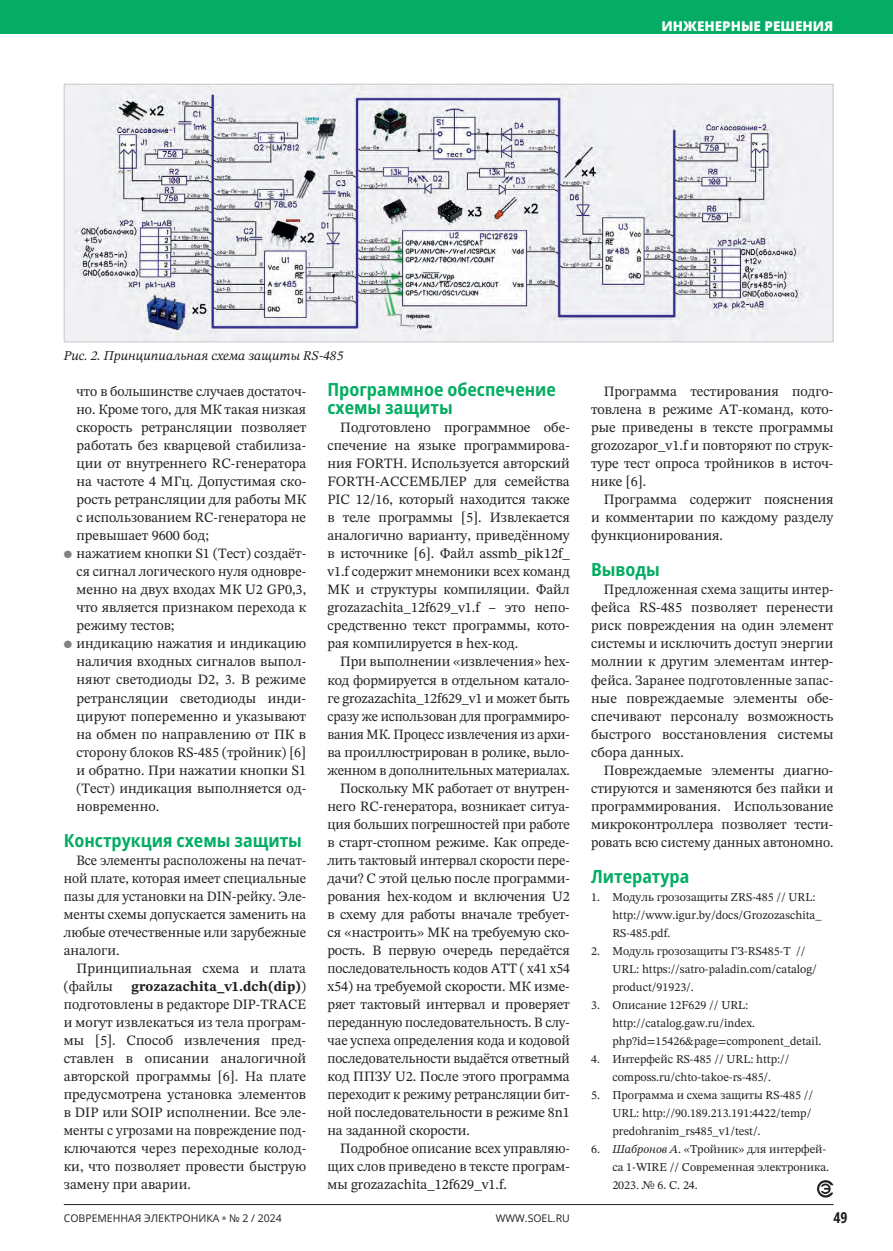
<style>
.page{position:relative;width:893px;height:1251px;background:#fff}
.page>*{position:absolute;margin:0;border:0;box-sizing:border-box;transform-origin:0 0}
.t1{font:700 semi-condensed 18px/18px "Open Sans";color:#04ad63}
.t2{font:700 15px "Open Sans Condensed";color:#231f20}
.t3{font:14.25px/18px "STIX Two Text";letter-spacing:-.005em;color:#231f20;text-align:justify}
.t4{font:14.25px/18px "STIX Two Text";letter-spacing:-.005em;color:#231f20;text-align:justify;scale:.96 1}
.t5{font:14.25px/18px "STIX Two Text";letter-spacing:-.005em;color:#231f20;text-align:justify;scale:.95 1}
.t6{font:italic 13.5px "STIX Two Text";color:#231f20}
.t7{font:800 13.5px "Open Sans";color:#fff}
.t8{font:12px/18px "STIX Two Text";color:#231f20}
.t9{font:10.5px "Open Sans";color:#231f20}
.s1{color:#808285}
.s2{font-weight:700}
.s3{font-style:italic}
.s4{font-weight:800;color:#808285}
</style>
<div class="page">
<div style="left:0;top:0;width:893px;height:34px;background:#04ad63"></div>
<hr style="left:64px;top:1203px;width:769px;height:1px;background:#231f20">
<img style="left:66px;top:86px;width:765px;height:254px">
<div style="left:64px;top:84px;width:769px;height:258px;border:1px solid #c7c8ca"></div>
<svg style="left:817px;top:1180px;width:16px;height:17px"></svg>
<p class="t7" style="left:661px;top:17px;width:173px">ИНЖЕНЕРНЫЕ РЕШЕНИЯ</p>
<p class="t6" style="left:64px;top:350px;width:281px">Рис. 2. Принципиальная схема защиты RS-485</p>
<p class="t3" style="left:77px;top:383px;width:231px">что в большинстве случаев достаточ&shy;но. Кроме того, для МК такая низкая скорость ретрансляции позволяет работать без кварцевой стабилиза&shy;ции от внутреннего RC-генератора на частоте 4 МГц. Допустимая ско&shy;рость ретрансляции для работы МК с использованием RC-генератора не превышает 9600 бод;</p>
<p class="t3" style="left:77px;top:545px;width:231px;text-indent:-13px"><span class="s1">●</span> нажатием кнопки S1 (Тест) создаёт&shy;ся сигнал логичеcкого нуля одновре&shy;менно на двух входах МК U2 GP0,3, что является признаком перехода к режиму тестов;</p>
<p class="t3" style="left:76px;top:635px;width:231px;text-indent:-13px"><span class="s1">●</span> индикацию нажатия и индикацию наличия входных сигналов выпол&shy;няют светодиоды D2, 3. В режиме ретрансляции светодиоды инди&shy;цируют попеременно и указывают на обмен по направлению от ПК в сторону блоков RS-485 (тройник) [6] и обратно. При нажатии кнопки S1 (Тест) индикация выполняется од&shy;новременно.</p>
<p class="t1" style="left:64px;top:830px;width:240px">Конструкция схемы защиты</p>
<p class="t5" style="left:64px;top:851px;width:257px;text-indent:13px">Все элементы расположены на печат&shy;ной плате, которая имеет специальные пазы для установки на DIN-рейку. Эле&shy;менты схемы допускается заменить на любые отечественные или зарубежные аналоги.</p>
<p class="t3" style="left:64px;top:959px;width:244px;text-indent:13px">Принципиальная схема и плата (файлы</p>
<p class="t3" style="left:64px;top:977px;width:244px;text-indent:68px"><span class="s2">grozazachita_v1.dch(dip)</span>) подготовлены в редакторе DIP-TRACE и могут извлекаться из тела програм&shy;мы [5]. Способ извлечения пред&shy;ставлен в описании аналогичной авторской программы [6]. На плате предусмотрена установка элементов в DIP или SOIP исполнении. Все эле&shy;менты с угрозами на повреждение под&shy;ключаются через переходные колод&shy;ки, что позволяет провести быструю замену при аварии.</p>
<p class="t1" style="left:327px;top:380px;width:230px">Программное обеспечение схемы защиты</p>
<p class="t3" style="left:327px;top:419px;width:244px;text-indent:13px">Подготовлено программное обе&shy;спечение на языке программирова&shy;ния FORTH. Используется авторский FORTH-ACСEМБЛЕР для семейства PIC 12/16, который находится также в теле программы [5]. Извлекается аналогично варианту, приведённому в источнике [6]. Файл assmb_pik12f_ v1.f содержит мнемоники всех команд МК и структуры компиляции. Файл grozazachita_12f629_v1.f – это непо&shy;средственно текст программы, кото&shy;рая компилируется в hex-код.</p>
<p class="t3" style="left:340px;top:653px;width:231px">При выполнении «извлечения» hex-</p>
<p class="t3" style="left:327px;top:671px;width:244px">код формируется в отдельном катало-</p>
<p class="t3" style="left:327px;top:689px;width:244px">ге grozazachita_12f629_v1 и может быть</p>
<p class="t5" style="left:327px;top:707px;width:257px">сразу же использован для программиро-</p>
<p class="t4" style="left:327px;top:725px;width:254px">вания МК. Процесс извлечения из архи-</p>
<p class="t3" style="left:327px;top:743px;width:244px">ва проиллюстрирован в ролике, выло-</p>
<p class="t3" style="left:327px;top:761px;width:244px">женном в дополнительных материалах.</p>
<p class="t3" style="left:340px;top:779px;width:231px">Поскольку МК работает от внутрен-</p>
<p class="t3" style="left:327px;top:797px;width:244px">него RC-генератора, возникает ситуа-</p>
<p class="t3" style="left:327px;top:815px;width:244px">ция больших погрешностей при работе</p>
<p class="t3" style="left:327px;top:833px;width:244px">в старт-стопном режиме. Как опреде-</p>
<p class="t4" style="left:327px;top:851px;width:254px">лить тактовый интервал скорости пере-</p>
<p class="t3" style="left:327px;top:869px;width:244px">дачи? С этой целью после программи-</p>
<p class="t3" style="left:327px;top:887px;width:244px">рования hex-кодом и включения U2</p>
<p class="t3" style="left:327px;top:905px;width:244px">в схему для работы вначале требует-</p>
<p class="t3" style="left:327px;top:923px;width:244px">ся «настроить» МК на требуемую ско-</p>
<p class="t3" style="left:327px;top:941px;width:244px">рость. В первую очередь передаётся</p>
<p class="t4" style="left:327px;top:959px;width:254px">последовательность кодов АТТ ( x41 x54</p>
<p class="t3" style="left:327px;top:977px;width:244px">x54) на требуемой скорости. МК изме-</p>
<p class="t3" style="left:327px;top:995px;width:244px">ряет тактовый интервал и проверяет</p>
<p class="t4" style="left:327px;top:1013px;width:254px">переданную последовательность. В слу-</p>
<p class="t3" style="left:327px;top:1031px;width:244px">чае успеха определения кода и кодовой</p>
<p class="t5" style="left:327px;top:1049px;width:257px">последовательности выдаётся ответный</p>
<p class="t3" style="left:327px;top:1067px;width:244px">код ППЗУ U2. После этого программа</p>
<p class="t4" style="left:327px;top:1085px;width:254px">переходит к режиму ретрансляции бит-</p>
<p class="t3" style="left:327px;top:1103px;width:244px">ной последовательности в режиме 8n1</p>
<p class="t3" style="left:327px;top:1121px;width:144px">на заданной скорости.</p>
<p class="t3" style="left:340px;top:1139px;width:231px">Подробное описание всех управляю-</p>
<p class="t3" style="left:327px;top:1157px;width:244px">щих слов приведено в тексте програм-</p>
<p class="t3" style="left:327px;top:1175px;width:181px">мы grozazachita_12f629_v1.f.</p>
<p class="t3" style="left:591px;top:383px;width:244px;text-indent:13px">Программа тестирования подго&shy;товлена в режиме АТ-команд, кото&shy;рые приведены в тексте программы grozozapor_v1.f и повторяют по струк&shy;туре тест опроса тройников в источ&shy;нике [6].</p>
<p class="t3" style="left:591px;top:491px;width:244px;text-indent:13px">Программа содержит пояснения и комментарии по каждому разделу функционирования.</p>
<p class="t1" style="left:591px;top:560px;width:70px">Выводы</p>
<p class="t4" style="left:591px;top:581px;width:254px;text-indent:13px">Предложенная схема защиты интер&shy;фейса RS-485 позволяет перенести риск повреждения на один элемент системы и исключить доступ энергии молнии к другим элементам интер&shy;фейса. Заранее подготовленные запас&shy;ные повреждаемые элементы обе&shy;спечивают персоналу возможность быстрого восстановления системы сбора данных.</p>
<p class="t3" style="left:591px;top:761px;width:244px;text-indent:13px">Повреждаемые элементы диагно&shy;стируются и заменяются без пайки и программирования. Использование микроконтроллера позволяет тести&shy;ровать всю систему данных автономно.</p>
<p class="t1" style="left:591px;top:866px;width:100px">Литература</p>
<p class="t8" style="left:612px;top:888px;width:211px;text-indent:-21px">1. Модуль грозозащиты ZRS-485 // URL: http://www.igur.by/docs/Grozozaschita_<br>RS-485.pdf.</p>
<p class="t8" style="left:612px;top:942px;width:206px;text-indent:-21px">2. Модуль грозозащиты ГЗ-RS485-Т //<br>URL: https://satro-paladin.com/catalog/ product/91923/.</p>
<p class="t8" style="left:612px;top:996px;width:211px;text-indent:-21px">3. Описание 12F629 // URL: http://catalog.gaw.ru/index. php?id=15426&amp;page=component_detail.</p>
<p class="t8" style="left:591px;top:1050px;width:200px;text-align:center">4. Интерфейс RS-485 // URL: http:// composs.ru/chto-takoe-rs-485/.</p>
<p class="t8" style="left:612px;top:1086px;width:202px;text-indent:-21px">5. Программа и схема защиты RS-485 //<br>URL: http://90.189.213.191:4422/temp/ predohranim_rs485_v1/test/.</p>
<p class="t8" style="left:612px;top:1140px;width:218px;text-indent:-21px">6. <span class="s3">Шабронов А</span>. «Тройник» для интерфей&shy;са 1-WIRE // Современная электроника.<br>2023. № 6. С. 24.</p>
<p class="t9" style="left:64px;top:1210px;width:220px">СОВРЕМЕННАЯ ЭЛЕКТРОНИКА <span class="s4">•</span> № 2 / 2024</p>
<p class="t9" style="left:496px;top:1210px;width:75px">WWW.SOEL.RU</p>
<p class="t2" style="left:833px;top:1206px;width:16px">49</p>
</div>
